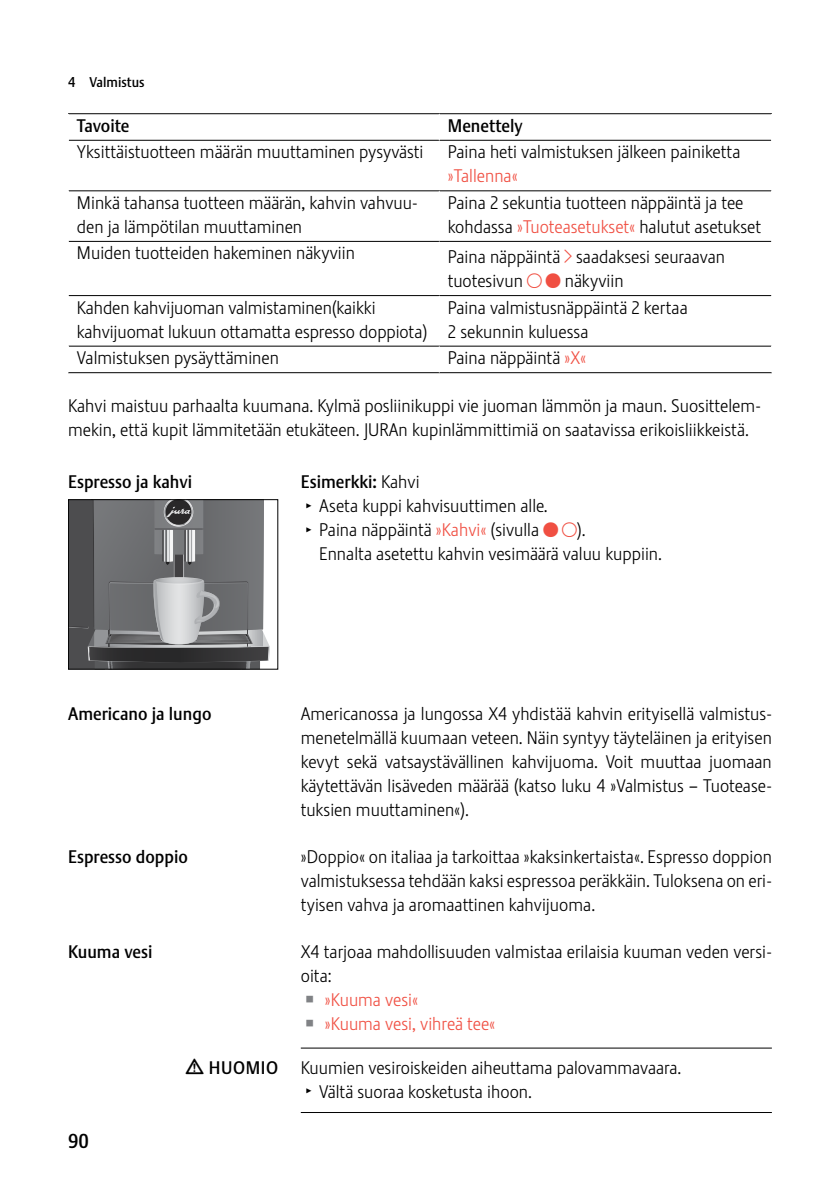
<style>
.page{position:relative;width:840px;height:1191px;background:#fff}
.page>*{position:absolute;margin:0;border:0;box-sizing:border-box;transform-origin:0 0}
.t1{font:20px "Stalemate Pro 2 J Medium";color:#000}
.t2{font:18px/24px "Stalemate Pro 2 J Light";color:#000}
.t3{font:18px "Stalemate Pro 2 J Medium";color:#000}
.t4{font:18px "Stalemate Pro 2 J Light";color:#f04f42}
.t5{font:14px "Stalemate Pro 2 J Medium";color:#000}
.s1{color:#f04f42}
.s2{font-family:"Jura Pict 2006";color:#f04f42}
.s3{font-family:"Stalemate Pro 2 J Light"}
.s4{font-family:"Jura Pict 2006";font-size:14px}
.s5{font-family:"Jura Pict 2006";font-size:16px}
.s6{font-family:"Jura Pict 2006";font-size:24px;color:#808285}
</style>
<div class="page">
<hr style="left:300px;top:1047px;width:471px;height:1px;background:#000">
<hr style="left:300px;top:1112px;width:471px;height:1px;background:#000">
<hr style="left:68px;top:113px;width:371px;height:1px;background:#000">
<hr style="left:69px;top:140px;width:370px;height:1px;background:#000">
<hr style="left:439px;top:113px;width:332px;height:1px;background:#000">
<hr style="left:439px;top:140px;width:331px;height:1px;background:#000">
<hr style="left:69px;top:190px;width:370px;height:1px;background:#000">
<hr style="left:439px;top:190px;width:331px;height:1px;background:#000">
<hr style="left:69px;top:241px;width:370px;height:1px;background:#000">
<hr style="left:439px;top:241px;width:331px;height:1px;background:#000">
<hr style="left:69px;top:295px;width:370px;height:1px;background:#000">
<hr style="left:439px;top:295px;width:331px;height:1px;background:#000">
<hr style="left:69px;top:346px;width:370px;height:1px;background:#000">
<hr style="left:68px;top:372px;width:371px;height:1px;background:#000">
<hr style="left:439px;top:346px;width:331px;height:1px;background:#000">
<hr style="left:439px;top:372px;width:332px;height:1px;background:#000">
<svg style="left:70px;top:501px;width:200px;height:166px;background:#707174"></svg>
<div style="left:68px;top:499px;width:210px;height:170px;border:1px solid #000"></div>
<p class="t5" style="left:68px;top:73px;width:78px">4 Valmistus</p>
<p class="t3" style="left:77px;top:115px;width:54px">Tavoite</p>
<p class="t3" style="left:447px;top:115px;width:76px">Menettely</p>
<p class="t2" style="left:77px;top:140px;width:348px">Yksittäistuotteen määrän muuttaminen pysyvästi</p>
<p class="t2" style="left:447px;top:140px;width:294px">Paina heti valmistuksen jälkeen painiketta</p>
<p class="t4" style="left:447px;top:165px;width:71px">»Tallenna«</p>
<p class="t2" style="left:77px;top:191px;width:342px">Minkä tahansa tuotteen määrän, kahvin vahvuu&shy;den ja lämpötilan muuttaminen</p>
<p class="t2" style="left:447px;top:191px;width:314px">Paina 2 sekuntia tuotteen näppäintä ja tee kohdassa <span class="s1">»Tuoteasetukset«</span> halutut asetukset</p>
<p class="t2" style="left:77px;top:241px;width:279px">Muiden tuotteiden hakeminen näkyviin</p>
<p class="t2" style="left:447px;top:245px;width:278px">Paina näppäintä <span class="s2">0</span> saadaksesi seuraavan tuotesivun <span class="s2">ä ö</span> näkyviin</p>
<p class="t2" style="left:77px;top:295px;width:351px">Kahden kahvijuoman valmistaminen(kaikki kahvijuomat lukuun ottamatta espresso doppiota)</p>
<p class="t2" style="left:447px;top:295px;width:241px">Paina valmistusnäppäintä 2 kertaa<br>2 sekunnin kuluessa</p>
<p class="t2" style="left:77px;top:346px;width:203px">Valmistuksen pysäyttäminen</p>
<p class="t2" style="left:447px;top:346px;width:140px">Paina näppäintä <span class="s1">»X«</span></p>
<p class="t2" style="left:68px;top:393px;width:694px">Kahvi maistuu parhaalta kuumana. Kylmä posliinikuppi vie juoman lämmön ja maun. Suosittelem&shy;mekin, että kupit lämmitetään etukäteen. JURAn kupinlämmittimiä on saatavissa erikoisliikkeistä.</p>
<p class="t3" style="left:301px;top:471px;width:120px">Esimerkki: <span class="s3">Kahvi</span></p>
<p class="t2" style="left:306px;top:494px;width:241px"><span class="s4">T</span> Aseta kuppi kahvisuuttimen alle.</p>
<p class="t2" style="left:306px;top:518px;width:278px"><span class="s4">T</span> Paina näppäintä <span class="s1">»Kahvi«</span> (sivulla <span class="s2">ö ä</span>).</p>
<p class="t2" style="left:319px;top:542px;width:342px">Ennalta asetettu kahvin vesimäärä valuu kuppiin.</p>
<p class="t3" style="left:68px;top:471px;width:126px">Espresso ja kahvi</p>
<p class="t3" style="left:68px;top:703px;width:145px">Americano ja lungo</p>
<p class="t3" style="left:68px;top:845px;width:121px">Espresso doppio</p>
<p class="t3" style="left:68px;top:940px;width:86px">Kuuma vesi</p>
<p class="t1" style="left:68px;top:1129px;width:22px">90</p>
<p class="t3" style="left:186px;top:1056px;width:94px"><span class="s5">J</span> HUOMIO</p>
<p class="t2" style="left:300px;top:702px;width:472px;text-align:justify">Americanossa ja lungossa X4 yhdistää kahvin erityisellä valmistus&shy;menetelmällä kuumaan veteen. Näin syntyy täyteläinen ja erityisen kevyt sekä vatsaystävällinen kahvijuoma. Voit muuttaa juomaan käytettävän lisäveden määrää (katso luku 4 »Valmistus – Tuotease&shy;tuksien muuttaminen«).</p>
<p class="t2" style="left:300px;top:844px;width:472px;text-align:justify">»Doppio« on italiaa ja tarkoittaa »kaksinkertaista«. Espresso doppion valmistuksessa tehdään kaksi espressoa peräkkäin. Tuloksena on eri&shy;tyisen vahva ja aromaattinen kahvijuoma.</p>
<p class="t2" style="left:300px;top:939px;width:472px">X4 tarjoaa mahdollisuuden valmistaa erilaisia kuuman veden versi-</p>
<p class="t2" style="left:300px;top:963px;width:32px">oita:</p>
<p class="t4" style="left:306px;top:988px;width:113px"><span class="s6">U</span> »Kuuma vesi«</p>
<p class="t4" style="left:306px;top:1012px;width:190px"><span class="s6">U</span> »Kuuma vesi, vihreä tee«</p>
<p class="t2" style="left:306px;top:1055px;width:374px;text-indent:-6px">Kuumien vesiroiskeiden aiheuttama palovammavaara.<br><span class="s4">T</span> Vältä suoraa kosketusta ihoon.</p>
</div>
